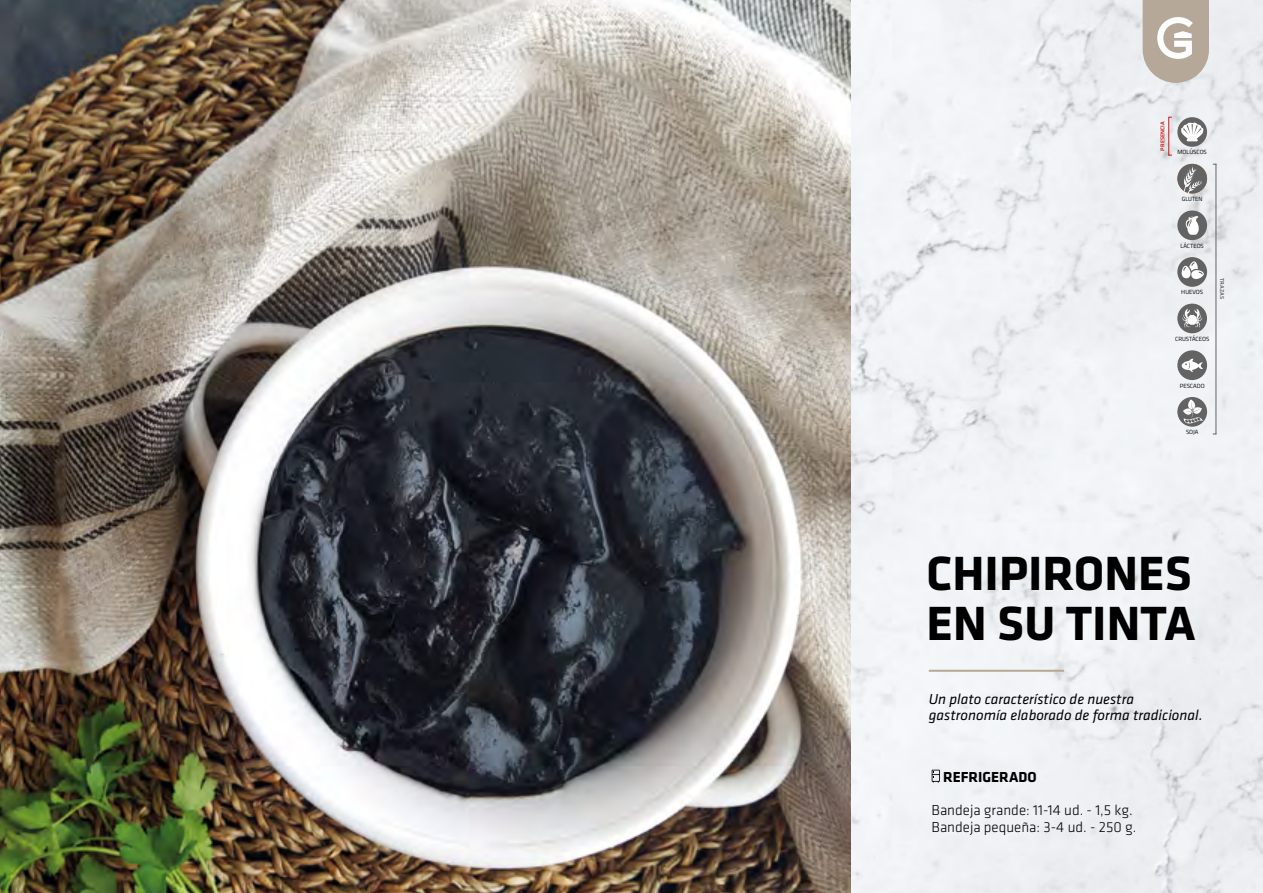
<style>
.page{position:relative;width:1263px;height:893px;background:#fff}
.page>*{position:absolute;margin:0;border:0;box-sizing:border-box;transform-origin:0 0}
.t1{font:700 49.8px/49.8px "Klavika";color:#000}
.t2{font:italic 15px/16.5px "Klavika";color:#000}
.t3{font:300 15px/16.5px "Klavika";color:#000}
.t4{font:700 15px "Klavika";color:#000}
.t5{font:6px "Titillium Web";color:#000}
.t6{font:500 5.7px "Klavika";color:#cd1719}
.t7{font:500 5.7px "Klavika";color:#646363}
</style>
<div class="page">
<img style="left:850px;top:0;width:413px;height:893px">
<hr style="left:929px;top:670px;width:135px;height:2px;background:#b6a998">
<svg style="left:932px;top:770px;width:8px;height:12px"></svg>
<img style="left:0;top:0;width:850px;height:893px">
<svg style="left:1177px;top:164px;width:30px;height:30px"></svg>
<svg style="left:1183px;top:165px;width:20px;height:28px"></svg>
<div style="left:1177px;top:350px;width:30px;height:30px;background:#646363;border-radius:50%"></div>
<svg style="left:1181px;top:358px;width:22px;height:14px"></svg>
<svg style="left:1177px;top:397px;width:30px;height:30px"></svg>
<svg style="left:1179px;top:393px;width:24px;height:31px"></svg>
<hr style="left:1168px;top:117px;width:1px;height:39px;background:#cd1719">
<hr style="left:1215px;top:164px;width:1px;height:270px;background:#646363">
<svg style="left:1177px;top:117px;width:30px;height:30px"></svg>
<svg style="left:1181px;top:123px;width:22px;height:18px"></svg>
<div style="left:1177px;top:304px;width:30px;height:29px;background:#646363;border-radius:50%"></div>
<svg style="left:1182px;top:308px;width:20px;height:19px"></svg>
<div style="left:1177px;top:210px;width:30px;height:30px;background:#646363;border-radius:50%"></div>
<svg style="left:1186px;top:216px;width:13px;height:19px"></svg>
<div style="left:1177px;top:257px;width:30px;height:30px;background:#646363;border-radius:50%"></div>
<svg style="left:1181px;top:261px;width:23px;height:18px"></svg>
<svg style="left:1143px;top:0;width:66px;height:83px;background:#c3b9ae"></svg>
<p class="t6" style="left:1159px;top:151px;width:30px;rotate:-90deg">PRESENCIA</p>
<p class="t5" style="left:1177px;top:148px;width:31px">MOLÚSCOS</p>
<p class="t5" style="left:1182px;top:195px;width:22px">GLUTEN</p>
<p class="t5" style="left:1180px;top:241px;width:25px">LÁCTEOS</p>
<p class="t5" style="left:1181px;top:288px;width:23px">HUEVOS</p>
<p class="t7" style="left:1226px;top:278px;width:22px;rotate:90deg">TRAZAS</p>
<p class="t5" style="left:1175px;top:334px;width:36px">CRUSTÁCEOS</p>
<p class="t5" style="left:1180px;top:381px;width:26px">PESCADO</p>
<p class="t5" style="left:1186px;top:428px;width:14px">SOJA</p>
<h1 class="t1" style="left:926px;top:546px;width:270px">CHIPIRONES<br>EN SU TINTA</h1>
<p class="t2" style="left:929px;top:690px;width:275px">Un plato característico de nuestra gastronomía elaborado de forma tradicional.</p>
<p class="t4" style="left:943px;top:767px;width:95px">REFRIGERADO</p>
<p class="t3" style="left:932px;top:802px;width:206px">Bandeja grande: 11-14 ud. - 1,5 kg.<br>Bandeja pequeña: 3-4 ud. - 250 g.</p>
</div>
